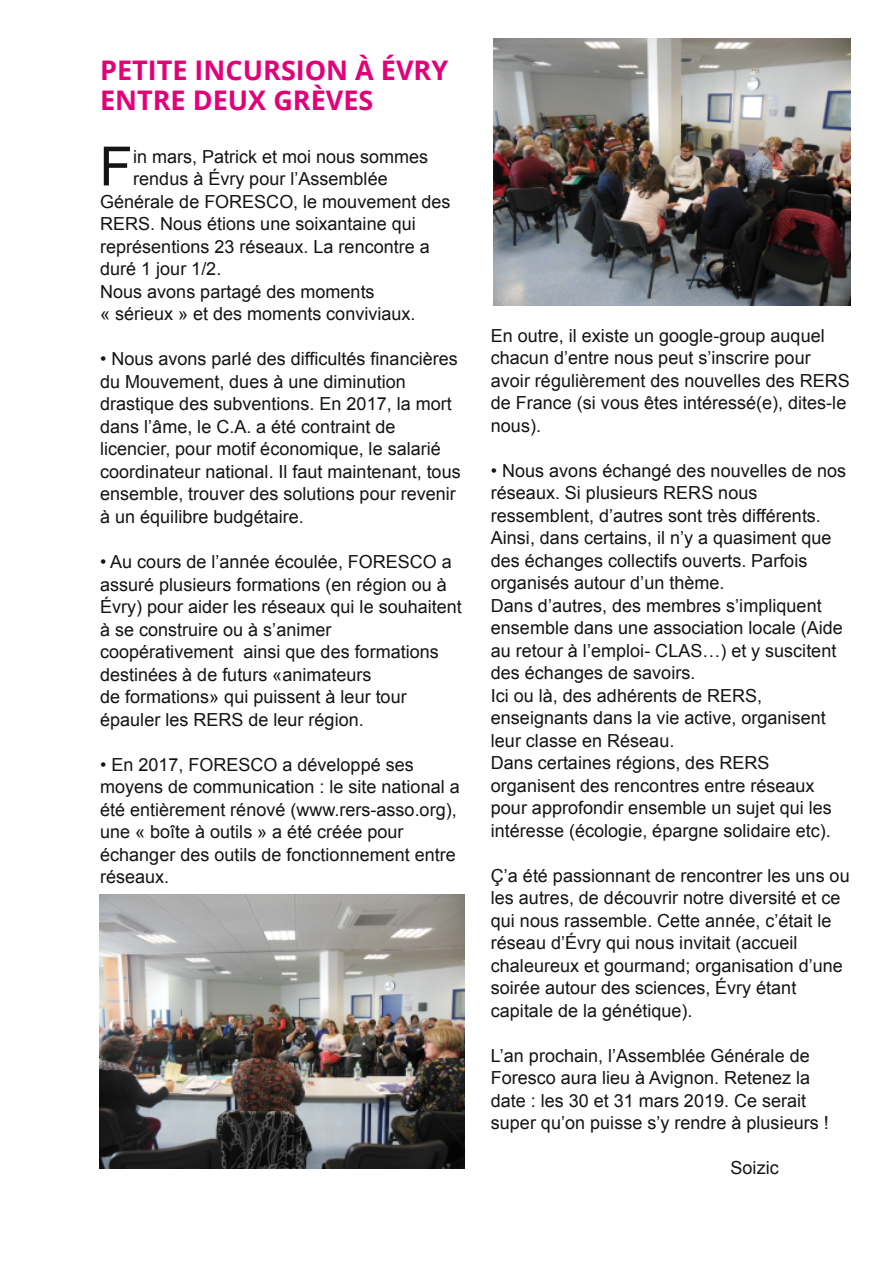
<style>
.page{position:relative;width:893px;height:1263px;background:#fff}
.page>*{position:absolute;margin:0;border:0;box-sizing:border-box;transform-origin:0 0}
.t1{font:54.15px "Arial";color:#161413}
.t2{font:700 27px/30px "Open Sans";color:#e20078}
.t3{font:18px/22.5px "Arial";color:#161413}
</style>
<div class="page">
<img style="left:494px;top:38px;width:356px;height:267px">
<img style="left:99px;top:895px;width:365px;height:273px">
<h2 class="t2" style="left:100px;top:55px;width:350px">PETITE INCURSION À ÉVRY<br>ENTRE DEUX GRÈVES</h2>
<h1 class="t1" style="left:99px;top:136px;width:35px">F</h1>
<p class="t3" style="left:133px;top:145px;width:297px">in mars, Patrick et moi nous sommes</p>
<p class="t3" style="left:133px;top:168px;width:256px">rendus à Évry pour l’Assemblée</p>
<p class="t3" style="left:100px;top:190px;width:352px">Générale de FORESCO, le mouvement des</p>
<p class="t3" style="left:100px;top:213px;width:317px">RERS. Nous étions une soixantaine qui</p>
<p class="t3" style="left:100px;top:235px;width:331px">représentions 23 réseaux. La rencontre a</p>
<p class="t3" style="left:100px;top:258px;width:123px">duré 1 jour 1/2.</p>
<p class="t3" style="left:100px;top:280px;width:276px">Nous avons partagé des moments</p>
<p class="t3" style="left:100px;top:303px;width:317px">« sérieux » et des moments conviviaux.</p>
<p class="t3" style="left:100px;top:348px;width:362px">• Nous avons parlé des difficultés financières du Mouvement, dues à une diminution drastique des subventions. En 2017, la mort dans l’âme, le C.A. a été contraint de licencier, pour motif économique, le salarié coordinateur national. Il faut maintenant, tous ensemble, trouver des solutions pour revenir à un équilibre budgétaire.</p>
<p class="t3" style="left:100px;top:550px;width:363px">• Au cours de l’année écoulée, FORESCO a assuré plusieurs formations (en région ou à Évry) pour aider les réseaux qui le souhaitent à se construire ou à s’animer coopérativement ainsi que des formations destinées à de futurs «animateurs<br>de formations» qui puissent à leur tour épauler les RERS de leur région.</p>
<p class="t3" style="left:100px;top:753px;width:361px">• En 2017, FORESCO a développé ses moyens de communication : le site national a été entièrement rénové (www.rers-asso.org), une « boîte à outils » a été créée pour échanger des outils de fonctionnement entre réseaux.</p>
<p class="t3" style="left:491px;top:324px;width:360px">En outre, il existe un google-group auquel chacun d’entre nous peut s’inscrire pour avoir régulièrement des nouvelles des RERS de France (si vous êtes intéressé(e), dites-le nous).</p>
<p class="t3" style="left:491px;top:459px;width:357px">• Nous avons échangé des nouvelles de nos réseaux. Si plusieurs RERS nous ressemblent, d’autres sont très différents.<br>Ainsi, dans certains, il n’y a quasiment que des échanges collectifs ouverts. Parfois organisés autour d’un thème.<br>Dans d’autres, des membres s’impliquent ensemble dans une association locale (Aide au retour à l’emploi- CLAS…) et y suscitent des échanges de savoirs.<br>Ici ou là, des adhérents de RERS, enseignants dans la vie active, organisent leur classe en Réseau.<br>Dans certaines régions, des RERS organisent des rencontres entre réseaux pour approfondir ensemble un sujet qui les intéresse (écologie, épargne solidaire etc).</p>
<p class="t3" style="left:491px;top:864px;width:360px">Ç’a été passionnant de rencontrer les uns ou les autres, de découvrir notre diversité et ce qui nous rassemble. Cette année, c’était le réseau d’Évry qui nous invitait (accueil chaleureux et gourmand; organisation d’une soirée autour des sciences, Évry étant capitale de la génétique).</p>
<p class="t3" style="left:491px;top:1044px;width:339px">L’an prochain, l’Assemblée Générale de Foresco aura lieu à Avignon. Retenez la date : les 30 et 31 mars 2019. Ce serait super qu’on puisse s’y rendre à plusieurs !</p>
<p class="t3" style="left:731px;top:1157px;width:50px">Soizic</p>
</div>
